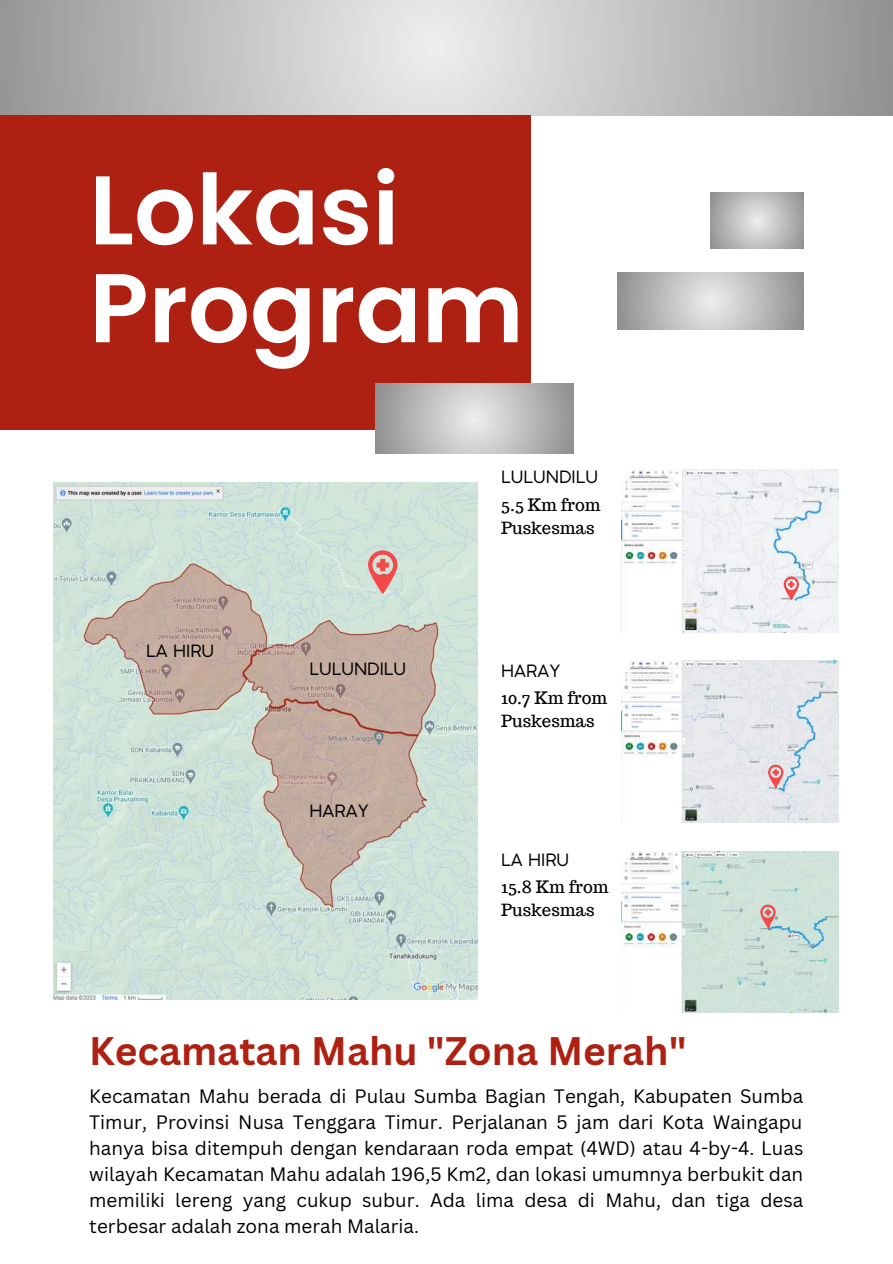
<style>
.page{position:relative;width:893px;height:1264px;background:#fff}
.page>*{position:absolute;margin:0;border:0;box-sizing:border-box;transform-origin:0 0}
.t1{font:600 97.35px/97.8px "Poppins";color:#fff}
.t2{font:700 38.85px "Canva Sans";color:#ae2112}
.t3{font:18.9px/25.8px "Canva Sans";color:#000;text-align:justify}
.t4{font:16.8px/23.1px "Trocchi";color:#000}
.t5{font:16.8px "Coco Gothic";color:#000}
</style>
<div class="page">
<svg style="left:0;top:0;width:892px;height:115px"></svg>
<div style="left:0;top:115px;width:531px;height:315px;background:#ae2112"></div>
<svg style="left:375px;top:383px;width:198px;height:70px"></svg>
<svg style="left:618px;top:273px;width:185px;height:56px"></svg>
<svg style="left:710px;top:192px;width:93px;height:57px"></svg>
<img style="left:54px;top:482px;width:423px;height:517px">
<svg style="left:368px;top:550px;width:29px;height:43px"></svg>
<img style="left:622px;top:469px;width:216px;height:163px">
<img style="left:622px;top:660px;width:216px;height:162px">
<img style="left:622px;top:851px;width:216px;height:161px">
<svg style="left:760px;top:904px;width:15px;height:23px"></svg>
<svg style="left:768px;top:764px;width:15px;height:23px"></svg>
<svg style="left:783px;top:576px;width:15px;height:23px"></svg>
<h1 class="t1" style="left:89px;top:161px;width:436px">Lokasi<br>Program</h1>
<p class="t5" style="left:146px;top:644px;width:69px">LA HIRU</p>
<p class="t5" style="left:309px;top:662px;width:98px">LULUNDILU</p>
<p class="t5" style="left:309px;top:804px;width:61px">HARAY</p>
<p class="t5" style="left:501px;top:471px;width:98px">LULUNDILU</p>
<p class="t4" style="left:501px;top:493px;width:101px">5.5 Km from<br>Puskesmas</p>
<p class="t5" style="left:501px;top:664px;width:61px">HARAY</p>
<p class="t4" style="left:501px;top:686px;width:107px">10.7 Km from<br>Puskesmas</p>
<p class="t5" style="left:501px;top:853px;width:69px">LA HIRU</p>
<p class="t4" style="left:501px;top:875px;width:109px">15.8 Km from<br>Puskesmas</p>
<h2 class="t2" style="left:89px;top:1023px;width:598px">Kecamatan Mahu "Zona Merah"</h2>
<p class="t3" style="left:89px;top:1082px;width:715px">Kecamatan Mahu berada di Pulau Sumba Bagian Tengah, Kabupaten Sumba Timur, Provinsi Nusa Tenggara Timur. Perjalanan 5 jam dari Kota Waingapu hanya bisa ditempuh dengan kendaraan roda empat (4WD) atau 4-by-4. Luas wilayah Kecamatan Mahu adalah 196,5 Km2, dan lokasi umumnya berbukit dan memiliki lereng yang cukup subur. Ada lima desa di Mahu, dan tiga desa terbesar adalah zona merah Malaria.</p>
</div>
